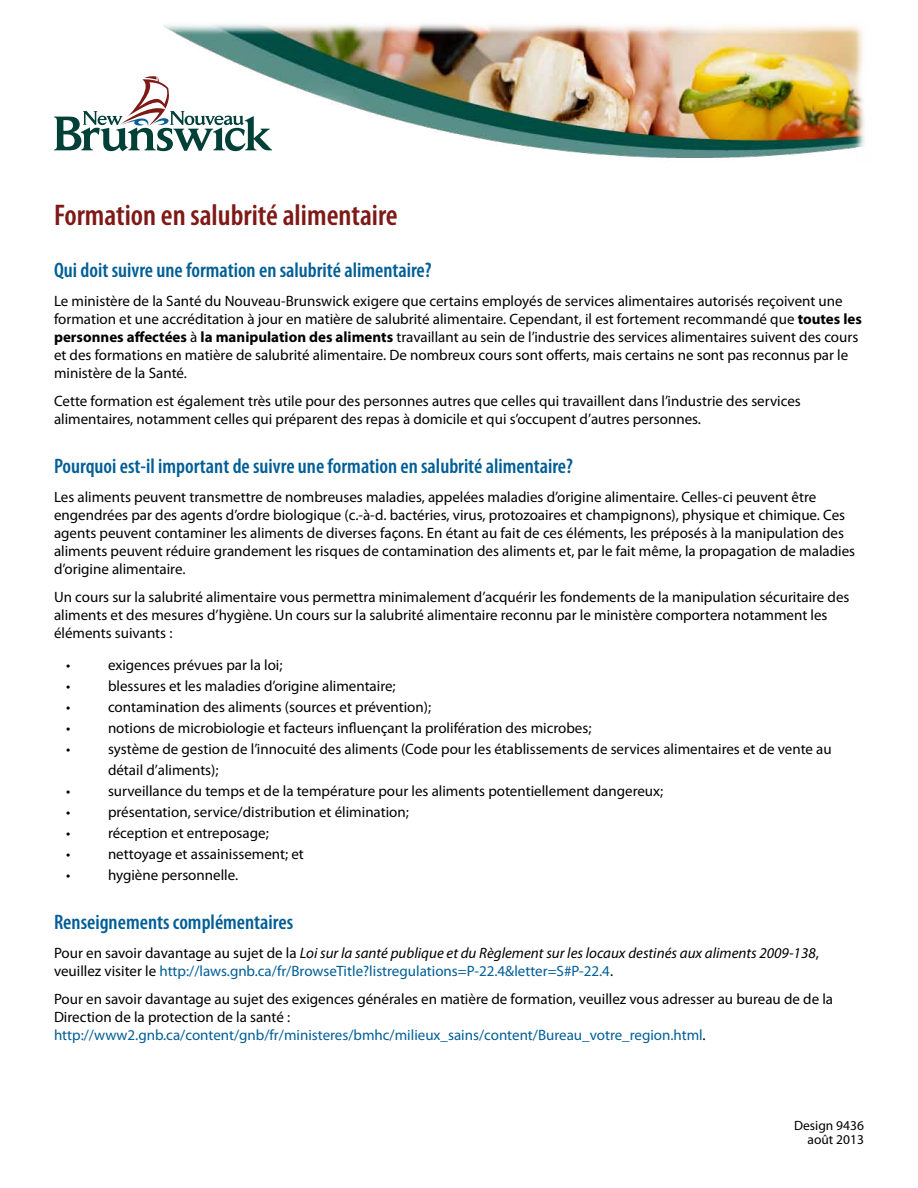
<style>
.page{position:relative;width:918px;height:1188px;background:#fff}
.page>*{position:absolute;margin:0;border:0;box-sizing:border-box;transform-origin:0 0}
.t1{font:600 condensed 30px "Myriad Pro";color:#7e1916}
.t2{font:600 condensed 21px "Myriad Pro";color:#005e96}
.t3{font:15px/18px "Myriad Pro";color:#000}
.t4{font:italic 15px/18px "Myriad Pro";color:#000}
.t5{font:13.5px/14px "Myriad Pro";color:#000;text-align:right}
.s1{font-weight:700}
.s2{font-style:normal}
.s3{font-style:normal;color:#005e96}
.s4{color:#005e96}
</style>
<div class="page">
<svg style="left:54px;top:76px;width:109px;height:75px"></svg>
<img style="left:163px;top:24px;width:702px;height:135px">
<h1 class="t1" style="left:54px;top:199px;width:345px">Formation en salubrité alimentaire</h1>
<h2 class="t2" style="left:54px;top:259px;width:379px">Qui doit suivre une formation en salubrité alimentaire?</h2>
<p class="t3" style="left:54px;top:291px;width:810px">Le ministère de la Santé du Nouveau-Brunswick exigere que certains employés de services alimentaires autorisés reçoivent une formation et une accréditation à jour en matière de salubrité alimentaire. Cependant, il est fortement recommandé que <span class="s1">toutes les personnes affectées</span> à <span class="s1">la manipulation des aliments</span> travaillant au sein de l’industrie des services alimentaires suivent des cours et des formations en matière de salubrité alimentaire. De nombreux cours sont offerts, mais certains ne sont pas reconnus par le ministère de la Santé.</p>
<p class="t3" style="left:54px;top:392px;width:748px">Cette formation est également très utile pour des personnes autres que celles qui travaillent dans l’industrie des services alimentaires, notamment celles qui préparent des repas à domicile et qui s’occupent d’autres personnes.</p>
<h2 class="t2" style="left:54px;top:455px;width:521px">Pourquoi est-il important de suivre une formation en salubrité alimentaire?</h2>
<p class="t3" style="left:54px;top:488px;width:803px">Les aliments peuvent transmettre de nombreuses maladies, appelées maladies d’origine alimentaire. Celles-ci peuvent être engendrées par des agents d’ordre biologique (c.-à-d. bactéries, virus, protozoaires et champignons), physique et chimique. Ces agents peuvent contaminer les aliments de diverses façons. En étant au fait de ces éléments, les préposés à la manipulation des aliments peuvent réduire grandement les risques de contamination des aliments et, par le fait même, la propagation de maladies d’origine alimentaire.</p>
<p class="t3" style="left:54px;top:588px;width:797px">Un cours sur la salubrité alimentaire vous permettra minimalement d’acquérir les fondements de la manipulation sécuritaire des aliments et des mesures d’hygiène. Un cours sur la salubrité alimentaire reconnu par le ministère comportera notamment les éléments suivants :</p>
<p class="t3" style="left:66px;top:656px;width:6px">•</p>
<p class="t3" style="left:108px;top:656px;width:176px">exigences prévues par la loi;</p>
<p class="t3" style="left:66px;top:677px;width:6px">•</p>
<p class="t3" style="left:108px;top:677px;width:289px">blessures et les maladies d’origine alimentaire;</p>
<p class="t3" style="left:66px;top:698px;width:6px">•</p>
<p class="t3" style="left:108px;top:698px;width:325px">contamination des aliments (sources et prévention);</p>
<p class="t3" style="left:66px;top:719px;width:6px">•</p>
<p class="t3" style="left:108px;top:719px;width:485px">notions de microbiologie et facteurs influençant la prolifération des microbes;</p>
<p class="t3" style="left:66px;top:740px;width:6px">•</p>
<p class="t3" style="left:108px;top:738px;width:725px;line-height:21px">système de gestion de l’innocuité des aliments (Code pour les établissements de services alimentaires et de vente au détail d’aliments);</p>
<p class="t3" style="left:66px;top:782px;width:6px">•</p>
<p class="t3" style="left:108px;top:782px;width:557px">surveillance du temps et de la température pour les aliments potentiellement dangereux;</p>
<p class="t3" style="left:66px;top:803px;width:6px">•</p>
<p class="t3" style="left:108px;top:803px;width:302px">présentation, service/distribution et élimination;</p>
<p class="t3" style="left:66px;top:824px;width:6px">•</p>
<p class="t3" style="left:108px;top:824px;width:162px">réception et entreposage;</p>
<p class="t3" style="left:66px;top:845px;width:6px">•</p>
<p class="t3" style="left:108px;top:845px;width:197px">nettoyage et assainissement; et</p>
<p class="t3" style="left:66px;top:866px;width:6px">•</p>
<p class="t3" style="left:108px;top:866px;width:132px">hygiène personnelle.</p>
<h2 class="t2" style="left:54px;top:911px;width:241px">Renseignements complémentaires</h2>
<p class="t4" style="left:54px;top:943px;width:766px"><span class="s2">Pour en savoir davantage au sujet de la</span> Loi sur la santé publique et du Règlement sur les locaux destinés aux aliments 2009-138<span class="s2">, veuillez visiter le</span> <span class="s3">http://laws.gnb.ca/fr/BrowseTitle?listregulations=P-22.4&amp;letter=S#P-22.4</span><span class="s2">.</span></p>
<p class="t3" style="left:54px;top:990px;width:781px">Pour en savoir davantage au sujet des exigences générales en matière de formation, veuillez vous adresser au bureau de de la<br>Direction de la protection de la santé : <span class="s4">http://www2.gnb.ca/content/gnb/fr/ministeres/bmhc/milieux_sains/content/Bureau_votre_region.html</span>.</p>
<p class="t5" style="left:794px;top:1118px;width:71px">Design 9436 août 2013</p>
</div>
